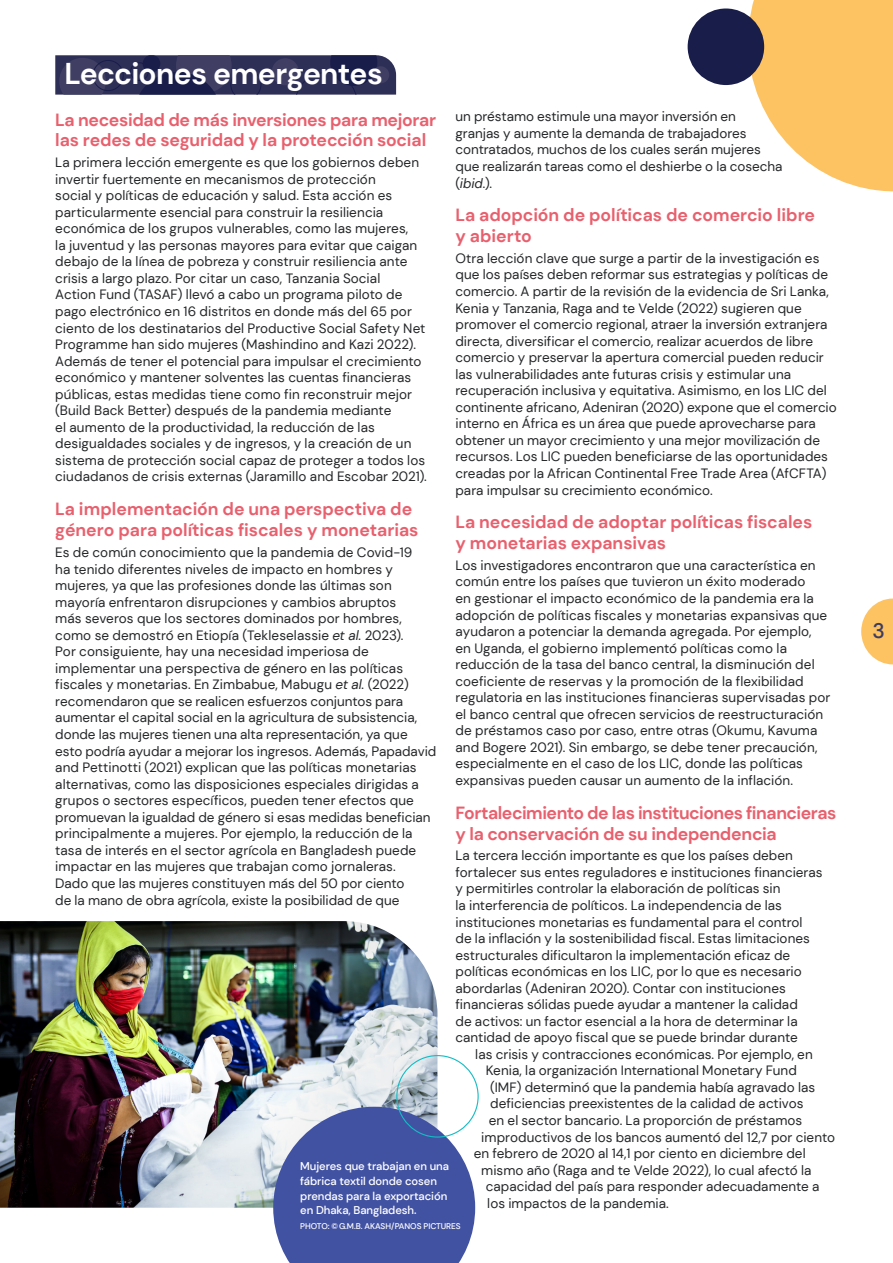
<style>
.page{position:relative;width:893px;height:1263px;background:#fff}
.page>*{position:absolute;margin:0;border:0;box-sizing:border-box;transform-origin:0 0}
.t1{font:700 30px "DM Sans";letter-spacing:-.02em;color:#fff}
.t2{font:500 21px "DM Sans";color:#3c3c61}
.t3{font:700 17.7px/20.7px "DM Sans";letter-spacing:-.005em;color:#e8606d}
.t4{font:700 17.7px/20.7px "DM Sans";letter-spacing:-.025em;color:#e8606d}
.t5{font:13.5px/16.5px "DM Sans";letter-spacing:.005em;color:#242628}
.t6{font:500 11.25px/14.5px "DM Sans";letter-spacing:-.01em;color:#fff}
.t7{font:500 8.25px "DM Sans";letter-spacing:-.01em;color:#fff}
.s1{font-style:italic}
</style>
<div class="page">
<svg style="left:861px;top:598px;width:32px;height:66px"></svg>
<svg style="left:748px;top:0;width:145px;height:191px"></svg>
<div style="left:688px;top:9px;width:76px;height:76px;background:#191d4a;border-radius:50%"></div>
<img style="left:0;top:921px;width:437px;height:287px">
<svg style="left:273px;top:1107px;width:202px;height:156px;background:#5c6baf"></svg>
<div style="left:396px;top:1055px;width:83px;height:82px;border:1px solid #14bcc4;border-radius:50%"></div>
<svg style="left:55px;top:55px;width:341px;height:40px;background:#32335a"></svg>
<div style="left:372px;top:66px;width:17px;height:17px;background:#403f63;border-radius:50%"></div>
<h1 class="t1" style="left:65px;top:54px;width:320px">Lecciones emergentes</h1>
<p class="t5" style="left:455px;top:108px;width:328px">un préstamo estimule una mayor inversión en granjas y aumente la demanda de trabajadores contratados, muchos de los cuales serán mujeres que realizarán tareas como el deshierbe o la cosecha (<span class="s1">ibid.</span>).</p>
<h3 class="t3" style="left:455px;top:205px;width:361px">La adopción de políticas de comercio libre y abierto</h3>
<p class="t5" style="left:455px;top:250px;width:383px">Otra lección clave que surge a partir de la investigación es que los países deben reformar sus estrategias y políticas de comercio. A partir de la revisión de la evidencia de Sri Lanka, Kenia y Tanzania, Raga and te Velde (2022) sugieren que promover el comercio regional, atraer la inversión extranjera directa, diversificar el comercio, realizar acuerdos de libre comercio y preservar la apertura comercial pueden reducir las vulnerabilidades ante futuras crisis y estimular una recuperación inclusiva y equitativa. Asimismo, en los LIC del continente africano, Adeniran (2020) expone que el comercio interno en África es un área que puede aprovecharse para obtener un mayor crecimiento y una mejor movilización de recursos. Los LIC pueden beneficiarse de las oportunidades creadas por la African Continental Free Trade Area (AfCFTA) para impulsar su crecimiento económico.</p>
<h3 class="t3" style="left:455px;top:512px;width:358px">La necesidad de adoptar políticas fiscales y monetarias expansivas</h3>
<p class="t5" style="left:455px;top:557px;width:376px">Los investigadores encontraron que una característica en común entre los países que tuvieron un éxito moderado<br>en gestionar el impacto económico de la pandemia era la adopción de políticas fiscales y monetarias expansivas que ayudaron a potenciar la demanda agregada. Por ejemplo, en Uganda, el gobierno implementó políticas como la reducción de la tasa del banco central, la disminución del coeficiente de reservas y la promoción de la flexibilidad regulatoria en las instituciones financieras supervisadas por el banco central que ofrecen servicios de reestructuración de préstamos caso por caso, entre otras (Okumu, Kavuma and Bogere 2021). Sin embargo, se debe tener precaución, especialmente en el caso de los LIC, donde las políticas expansivas pueden causar un aumento de la inflación.</p>
<h3 class="t4" style="left:455px;top:802px;width:382px">Fortalecimiento de las instituciones financieras y la conservación de su independencia</h3>
<p class="t5" style="left:455px;top:847px;width:369px">La tercera lección importante es que los países deben fortalecer sus entes reguladores e instituciones financieras y permitirles controlar la elaboración de políticas sin<br>la interferencia de políticos. La independencia de las instituciones monetarias es fundamental para el control<br>de la inflación y la sostenibilidad fiscal. Estas limitaciones estructurales dificultaron la implementación eficaz de políticas económicas en los LIC, por lo que es necesario abordarlas (Adeniran 2020). Contar con instituciones financieras sólidas puede ayudar a mantener la calidad<br>de activos: un factor esencial a la hora de determinar la cantidad de apoyo fiscal que se puede brindar durante</p>
<p class="t5" style="left:475px;top:1046px;width:339px">las crisis y contracciones económicas. Por ejemplo, en</p>
<p class="t5" style="left:486px;top:1062px;width:313px">Kenia, la organización International Monetary Fund</p>
<p class="t5" style="left:490px;top:1079px;width:326px">(IMF) determinó que la pandemia había agravado las</p>
<p class="t5" style="left:490px;top:1095px;width:315px">deficiencias preexistentes de la calidad de activos</p>
<p class="t5" style="left:489px;top:1112px;width:315px">en el sector bancario. La proporción de préstamos</p>
<p class="t5" style="left:481px;top:1128px;width:355px">improductivos de los bancos aumentó del 12,7 por ciento</p>
<p class="t5" style="left:474px;top:1145px;width:333px">en febrero de 2020 al 14,1 por ciento en diciembre del</p>
<p class="t5" style="left:481px;top:1161px;width:332px">mismo año (Raga and te Velde 2022), lo cual afectó la</p>
<p class="t5" style="left:486px;top:1178px;width:335px">capacidad del país para responder adecuadamente a</p>
<p class="t5" style="left:487px;top:1195px;width:183px">los impactos de la pandemia.</p>
<h3 class="t3" style="left:55px;top:109px;width:382px">La necesidad de más inversiones para mejorar las redes de seguridad y la protección social</h3>
<p class="t5" style="left:55px;top:154px;width:373px">La primera lección emergente es que los gobiernos deben invertir fuertemente en mecanismos de protección<br>social y políticas de educación y salud. Esta acción es particularmente esencial para construir la resiliencia económica de los grupos vulnerables, como las mujeres,<br>la juventud y las personas mayores para evitar que caigan debajo de la línea de pobreza y construir resiliencia ante crisis a largo plazo. Por citar un caso, Tanzania Social<br>Action Fund (TASAF) llevó a cabo un programa piloto de pago electrónico en 16 distritos en donde más del 65 por ciento de los destinatarios del Productive Social Safety Net Programme han sido mujeres (Mashindino and Kazi 2022).<br>Además de tener el potencial para impulsar el crecimiento económico y mantener solventes las cuentas financieras públicas, estas medidas tiene como fin reconstruir mejor (Build Back Better) después de la pandemia mediante<br>el aumento de la productividad, la reducción de las desigualdades sociales y de ingresos, y la creación de un sistema de protección social capaz de proteger a todos los ciudadanos de crisis externas (Jaramillo and Escobar 2021).</p>
<h3 class="t3" style="left:55px;top:499px;width:365px">La implementación de una perspectiva de género para políticas fiscales y monetarias</h3>
<p class="t5" style="left:55px;top:544px;width:382px">Es de común conocimiento que la pandemia de Covid-19<br>ha tenido diferentes niveles de impacto en hombres y mujeres, ya que las profesiones donde las últimas son mayoría enfrentaron disrupciones y cambios abruptos<br>más severos que los sectores dominados por hombres, como se demostró en Etiopía (Tekleselassie <span class="s1">et al.</span> 2023).<br>Por consiguiente, hay una necesidad imperiosa de implementar una perspectiva de género en las políticas fiscales y monetarias. En Zimbabue, Mabugu <span class="s1">et al.</span> (2022) recomendaron que se realicen esfuerzos conjuntos para aumentar el capital social en la agricultura de subsistencia, donde las mujeres tienen una alta representación, ya que esto podría ayudar a mejorar los ingresos. Además, Papadavid and Pettinotti (2021) explican que las políticas monetarias alternativas, como las disposiciones especiales dirigidas a grupos o sectores específicos, pueden tener efectos que promuevan la igualdad de género si esas medidas benefician principalmente a mujeres. Por ejemplo, la reducción de la tasa de interés en el sector agrícola en Bangladesh puede impactar en las mujeres que trabajan como jornaleras.<br>Dado que las mujeres constituyen más del 50 por ciento<br>de la mano de obra agrícola, existe la posibilidad de que</p>
<p class="t6" style="left:300px;top:1159px;width:150px">Mujeres que trabajan en una fábrica textil donde cosen prendas para la exportación en Dhaka, Bangladesh.</p>
<p class="t7" style="left:300px;top:1221px;width:162px">PHOTO: ©G.M.B. AKASH/PANOS PICTURES</p>
<h2 class="t2" style="left:873px;top:618px;width:14px">3</h2>
</div>
